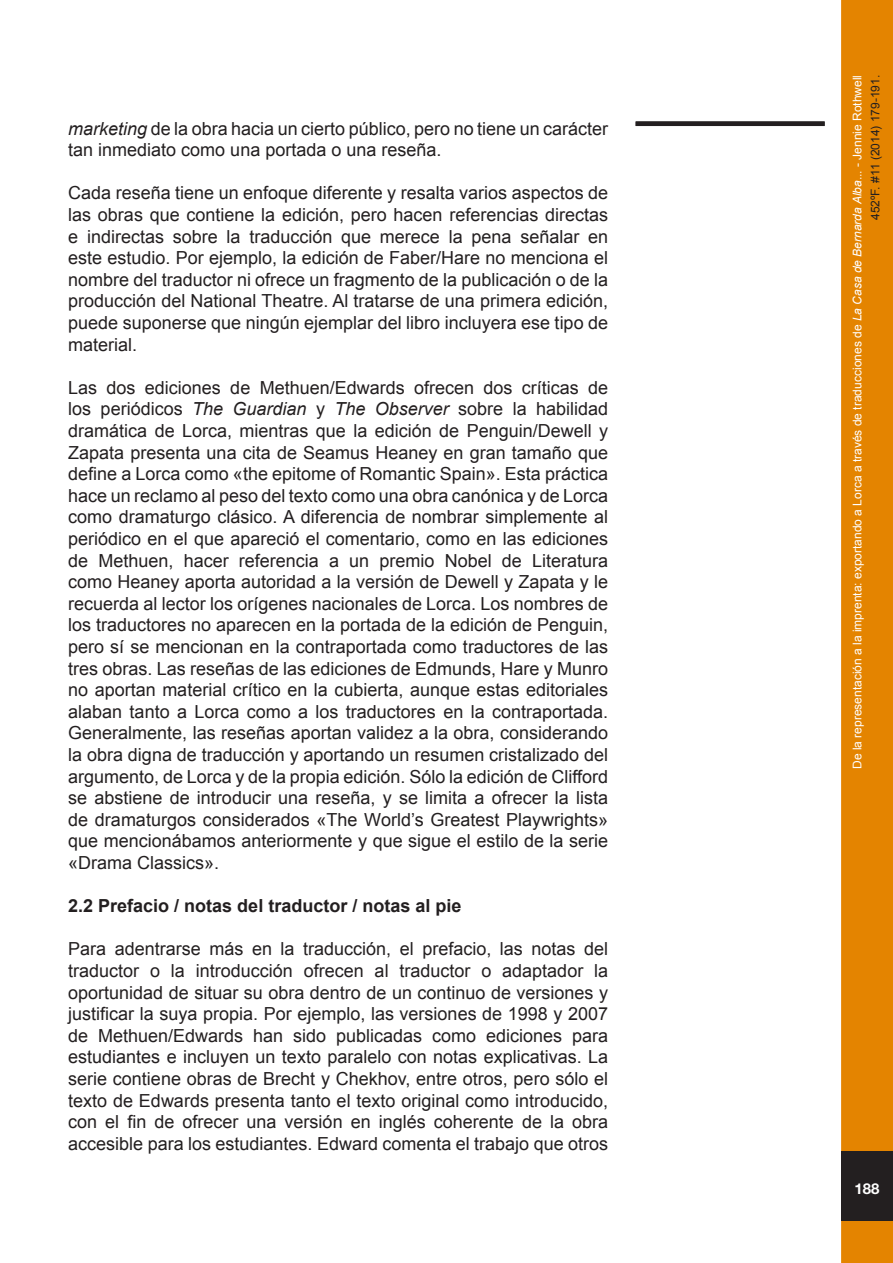
<style>
.page{position:relative;width:893px;height:1263px;background:#fff}
.page>*{position:absolute;margin:0;border:0;box-sizing:border-box;transform-origin:0 0}
.t1{font:18px/21.6px "Arial";color:#231f20;text-align:justify}
.t2{font:700 18px "Arial";color:#231f20}
.t3{font:700 15px "Helvetica Neue";color:#fff}
.t4{font:12px/18px "Arial";color:#fff;text-align:right}
.s1{font-style:italic}
.s2{color:#231f20}
</style>
<div class="page">
<div style="left:843px;top:2px;width:48px;height:1259px;background:#e48400"></div>
<div style="left:841px;top:0;width:52px;height:1263px;border:3px solid #e48400"></div>
<div style="left:841px;top:1151px;width:52px;height:70px;background:#231f20"></div>
<div style="left:636px;top:121px;width:189px;height:5px;background:#231f20"></div>
<p class="t1" style="left:68px;top:118px;width:541px"><span class="s1">marketing</span> de la obra hacia un cierto público, pero no tiene un carácter tan inmediato como una portada o una reseña.</p>
<p class="t1" style="left:68px;top:182px;width:541px">Cada reseña tiene un enfoque diferente y resalta varios aspectos de las obras que contiene la edición, pero hacen referencias directas e indirectas sobre la traducción que merece la pena señalar en este estudio. Por ejemplo, la edición de Faber/Hare no menciona el nombre del traductor ni ofrece un fragmento de la publicación o de la producción del National Theatre. Al tratarse de una primera edición, puede suponerse que ningún ejemplar del libro incluyera ese tipo de material.</p>
<p class="t1" style="left:68px;top:377px;width:541px">Las dos ediciones de Methuen/Edwards ofrecen dos críticas de los periódicos <span class="s1">The Guardian</span> y <span class="s1">The Observer</span> sobre la habilidad dramática de Lorca, mientras que la edición de Penguin/Dewell y Zapata presenta una cita de Seamus Heaney en gran tamaño que define a Lorca como «the epitome of Romantic Spain». Esta práctica hace un reclamo al peso del texto como una obra canónica y de Lorca como dramaturgo clásico. A diferencia de nombrar simplemente al periódico en el que apareció el comentario, como en las ediciones de Methuen, hacer referencia a un premio Nobel de Literatura como Heaney aporta autoridad a la versión de Dewell y Zapata y le recuerda al lector los orígenes nacionales de Lorca. Los nombres de los traductores no aparecen en la portada de la edición de Penguin, pero sí se mencionan en la contraportada como traductores de las tres obras. Las reseñas de las ediciones de Edmunds, Hare y Munro no aportan material crítico en la cubierta, aunque estas editoriales alaban tanto a Lorca como a los traductores en la contraportada.<br>Generalmente, las reseñas aportan validez a la obra, considerando la obra digna de traducción y aportando un resumen cristalizado del argumento, de Lorca y de la propia edición. Sólo la edición de Clifford se abstiene de introducir una reseña, y se limita a ofrecer la lista de dramaturgos considerados «The World’s Greatest Playwrights» que mencionábamos anteriormente y que sigue el estilo de la serie «Drama Classics».</p>
<p class="t2" style="left:68px;top:894px;width:395px">2.2 Prefacio / notas del traductor / notas al pie</p>
<p class="t1" style="left:68px;top:938px;width:541px">Para adentrarse más en la traducción, el prefacio, las notas del traductor o la introducción ofrecen al traductor o adaptador la oportunidad de situar su obra dentro de un continuo de versiones y justificar la suya propia. Por ejemplo, las versiones de 1998 y 2007 de Methuen/Edwards han sido publicadas como ediciones para estudiantes e incluyen un texto paralelo con notas explicativas. La serie contiene obras de Brecht y Chekhov, entre otros, pero sólo el texto de Edwards presenta tanto el texto original como introducido, con el fin de ofrecer una versión en inglés coherente de la obra accesible para los estudiantes. Edward comenta el trabajo que otros</p>
<p class="t4" style="left:848px;top:769px;width:695px;rotate:-90deg">De la representación a la imprenta: exportando a Lorca a través de traducciones de <span class="s1">La Casa de Bernarda Alba</span>... - Jennie Rothwell<br><span class="s2">452ºF. #11 (2014) 179-191.</span></p>
<p class="t3" style="left:854px;top:1179px;width:27px">188</p>
</div>
